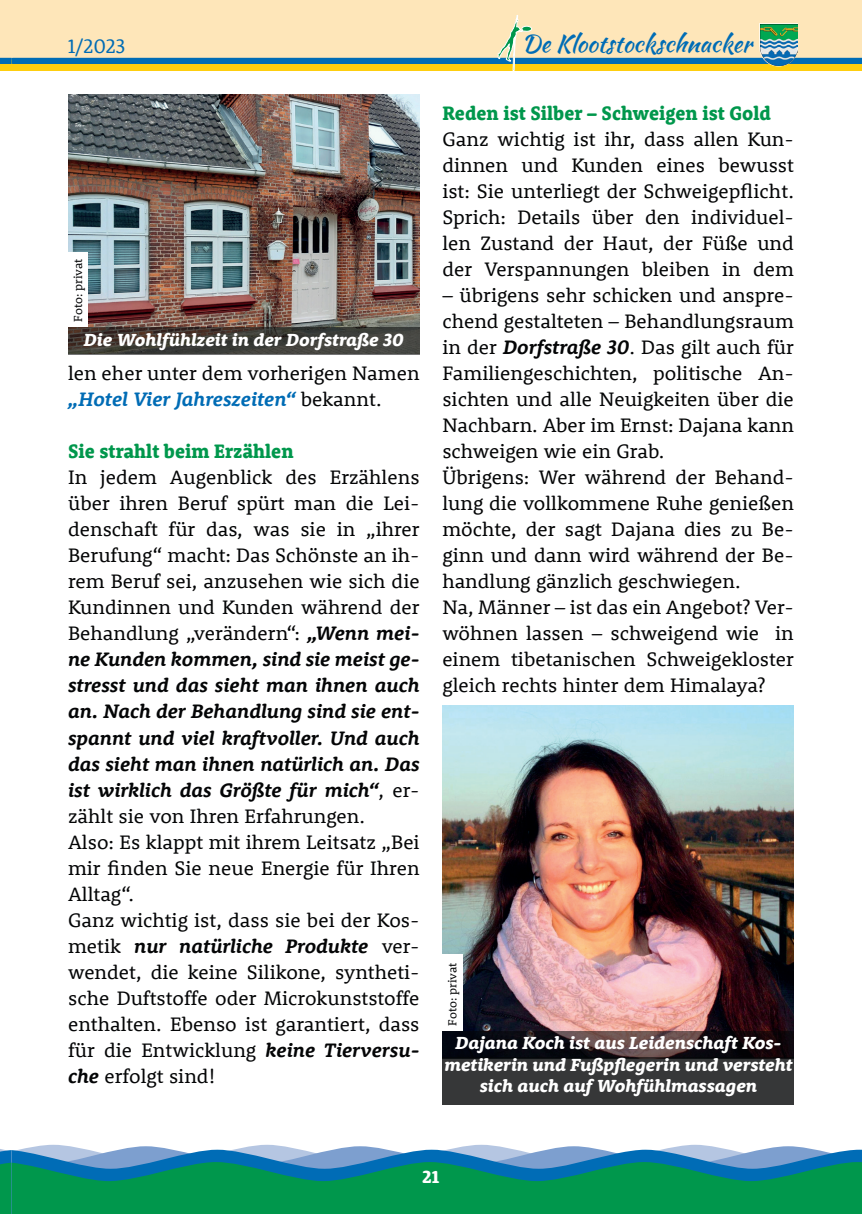
<style>
.page{position:relative;width:862px;height:1214px;background:#fff}
.page>*{position:absolute;margin:0;border:0;box-sizing:border-box;transform-origin:0 0}
.t1{font:24px "Kaushan Script";color:#006cb5}
.t2{font:20px/26px "Rooney";color:#040506}
.t3{font:800 20px "Rooney";color:#00974c;scale:.92 1}
.t4{font:20px "Rooney";color:#006cb5}
.t5{font:italic 800 18px/21.6px "Rooney";color:#fff;text-align:center}
.t6{font:800 18px "Rooney";color:#fff}
.t7{font:12px "Rooney";color:#040506}
.s1{font-weight:700;font-style:italic;color:#006cb5}
.s2{font-weight:700;font-style:italic}
</style>
<div class="page">
<div style="left:12px;top:0;width:850px;height:70px;background:#fee6b9"></div>
<div style="left:0;top:0;width:12px;height:70px;background:#fee6b9"></div>
<div style="left:0;top:60px;width:11px;height:11px;background:#fece0f"></div>
<div style="left:0;top:58px;width:11px;height:6px;background:#006cb5"></div>
<div style="left:11px;top:60px;width:851px;height:11px;background:#fece0f"></div>
<svg style="left:39px;top:1146px;width:772px;height:3px"></svg>
<svg style="left:39px;top:1149px;width:823px;height:12px;background:#6fa0cf"></svg>
<svg style="left:39px;top:1161px;width:823px;height:52px;background:#059063"></svg>
<svg style="left:0;top:1146px;width:39px;height:67px;background:#13956f"></svg>
<div style="left:13px;top:58px;width:849px;height:6px;background:#006cb5"></div>
<svg style="left:759px;top:23px;width:39px;height:20px"></svg>
<svg style="left:759px;top:28px;width:39px;height:38px"></svg>
<svg style="left:498px;top:15px;width:34px;height:56px"></svg>
<img style="left:760px;top:24px;width:37px;height:41px">
<img style="left:68px;top:94px;width:352px;height:233px">
<svg style="left:68px;top:327px;width:352px;height:27px;background:#3f3c36"></svg>
<div style="left:67px;top:253px;width:21px;height:74px;background:#fff"></div>
<img style="left:442px;top:705px;width:352px;height:326px">
<svg style="left:442px;top:1031px;width:352px;height:25px;background:#281e22"></svg>
<div style="left:442px;top:1056px;width:352px;height:48px;background:#363738"></div>
<div style="left:441px;top:954px;width:21px;height:77px;background:#fff"></div>
<p class="t4" style="left:68px;top:33px;width:59px">1/2023</p>
<p class="t1" style="left:522px;top:26px;width:232px">De Klootstockschnacker</p>
<p class="t7" style="left:70px;top:321px;width:64px;rotate:-90deg">Foto: privat</p>
<p class="t5" style="left:84px;top:329px;width:321px">Die Wohlfühlzeit in der Dorfstraße 30</p>
<p class="t2" style="left:68px;top:360px;width:353px">len eher unter dem vorherigen Namen <span class="s1">„Hotel Vier Jahreszeiten“</span> bekannt.</p>
<p class="t3" style="left:68px;top:438px;width:247px">Sie strahlt beim Erzählen</p>
<p class="t2" style="left:68px;top:464px;width:353px">In jedem Augenblick des Erzählens über ihren Beruf spürt man die Lei&shy;denschaft für das, was sie in „ihrer Berufung“ macht: Das Schönste an ih&shy;rem Beruf sei, anzusehen wie sich die Kundinnen und Kunden während der Behandlung „verändern“: <span class="s2">„Wenn mei&shy;ne Kunden kommen, sind sie meist ge&shy;stresst und das sieht man ihnen auch an. Nach der Behandlung sind sie ent&shy;spannt und viel kraftvoller. Und auch das sieht man ihnen natürlich an. Das ist wirklich das Größte für mich“</span>, er&shy;zählt sie von Ihren Erfahrungen.<br>Also: Es klappt mit ihrem Leitsatz „Bei mir finden Sie neue Energie für Ihren Alltag“.<br>Ganz wichtig ist, dass sie bei der Kos&shy;metik <span class="s2">nur natürliche Produkte</span> ver&shy;wendet, die keine Silikone, syntheti&shy;sche Duftstoffe oder Microkunststoffe enthalten. Ebenso ist garantiert, dass für die Entwicklung <span class="s2">keine Tierversu&shy;che</span> erfolgt sind!</p>
<p class="t3" style="left:442px;top:100px;width:359px">Reden ist Silber – Schweigen ist Gold</p>
<p class="t2" style="left:442px;top:126px;width:353px;text-align:justify">Ganz wichtig ist ihr, dass allen Kun&shy;dinnen und Kunden eines bewusst ist: Sie unterliegt der Schweigepflicht.<br>Sprich: Details über den individuel&shy;len Zustand der Haut, der Füße und der Verspannungen bleiben in dem</p>
<p class="t2" style="left:442px;top:282px;width:353px">– übrigens sehr schicken und anspre&shy;chend gestalteten – Behandlungsraum in der <span class="s2">Dorfstraße 30</span>. Das gilt auch für Familiengeschichten, politische An&shy;sichten und alle Neuigkeiten über die Nachbarn. Aber im Ernst: Dajana kann schweigen wie ein Grab.<br>Übrigens: Wer während der Behand&shy;lung die vollkommene Ruhe genießen möchte, der sagt Dajana dies zu Be&shy;ginn und dann wird während der Be&shy;handlung gänzlich geschwiegen.<br>Na, Männer – ist das ein Angebot? Ver&shy;wöhnen lassen – schweigend wie in einem tibetanischen Schweigekloster gleich rechts hinter dem Himalaya?</p>
<p class="t7" style="left:444px;top:1025px;width:64px;rotate:-90deg">Foto: privat</p>
<p class="t5" style="left:444px;top:1031px;width:350px">Dajana Koch ist aus Leidenschaft Kos&shy;metikerin und Fußpflegerin und versteht sich auch auf Wohfühlmassagen</p>
<p class="t6" style="left:422px;top:1164px;width:18px">21</p>
</div>
